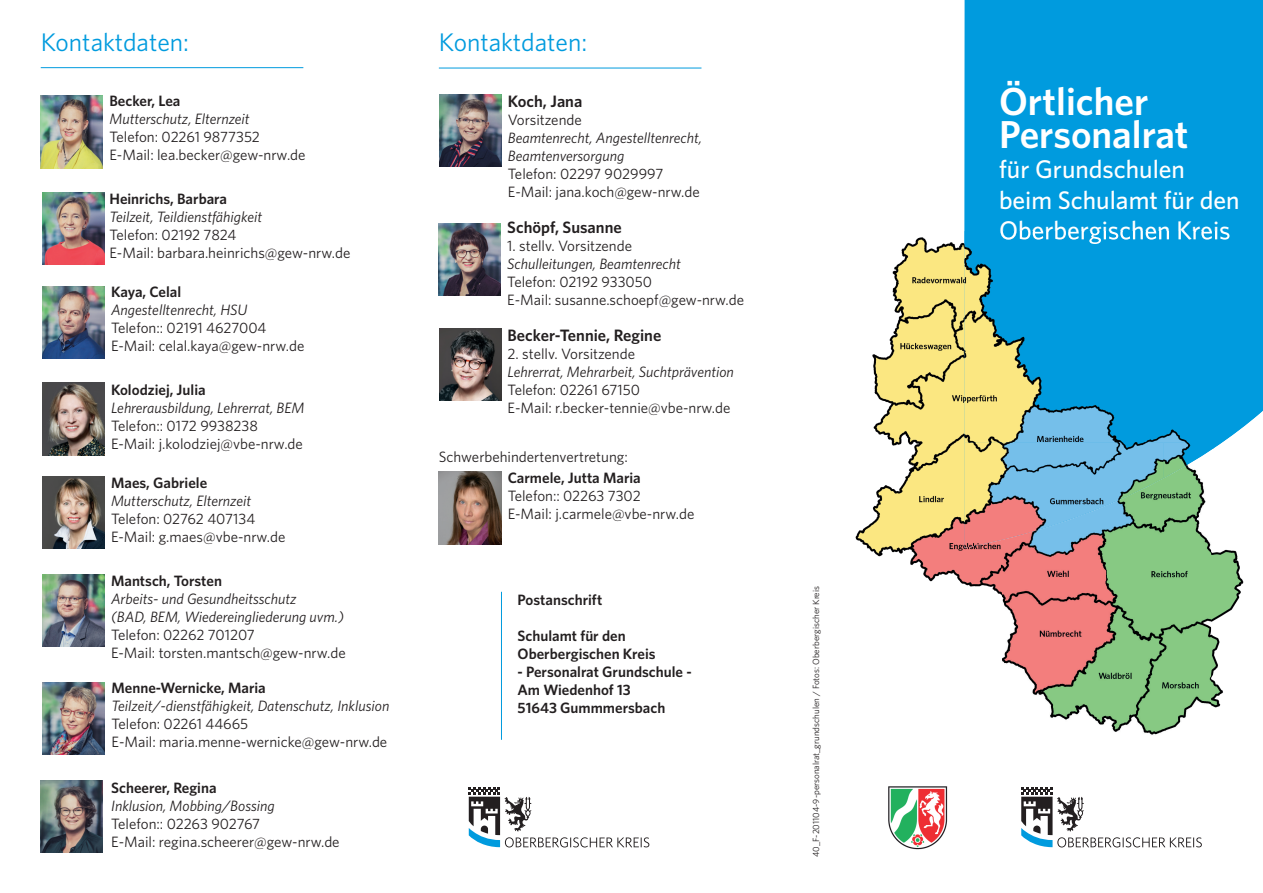
<style>
.page{position:relative;width:1263px;height:893px;background:#fff}
.page>*{position:absolute;margin:0;border:0;box-sizing:border-box;transform-origin:0 0}
.t1{font:600 39px/33px "Whitney";color:#fff}
.t2{font:500 25.5px/30.6px "Whitney";color:#fff}
.t3{font:25.5px "Whitney";color:#009bde}
.t4{font:600 16.5px "Whitney";color:#231f20}
.t5{font:15px/18px "Whitney";color:#231f20}
.t6{font:italic 15px/18px "Whitney";color:#231f20}
.t7{font:600 15px/18px "Whitney";color:#231f20}
.t8{font:9px "Whitney";color:#231f20}
</style>
<div class="page">
<div style="left:964px;top:0;width:299px;height:231px;background:#009bde"></div>
<svg style="left:1021px;top:787px;width:181px;height:60px"></svg>
<hr style="left:439px;top:68px;width:262px;height:1px;background:#009bde">
<hr style="left:41px;top:67px;width:262px;height:1px;background:#009bde">
<hr style="left:501px;top:592px;width:1px;height:148px;background:#009bde">
<img style="left:888px;top:786px;width:60px;height:64px">
<svg style="left:469px;top:787px;width:180px;height:60px"></svg>
<img style="left:855px;top:237px;width:146px;height:358px">
<img style="left:1211px;top:549px;width:33px;height:159px">
<img style="left:1106px;top:478px;width:105px;height:257px">
<img style="left:1001px;top:548px;width:105px;height:177px">
<img style="left:964px;top:231px;width:249px;height:211px">
<img style="left:1213px;top:231px;width:50px;height:218px">
<img style="left:964px;top:442px;width:199px;height:106px">
<img style="left:1163px;top:442px;width:50px;height:36px">
<img style="left:1000px;top:231px;width:229px;height:13px">
<img style="left:41px;top:96px;width:62px;height:72px">
<img style="left:43px;top:192px;width:62px;height:72px">
<img style="left:439px;top:95px;width:62px;height:72px">
<img style="left:439px;top:223px;width:62px;height:73px">
<img style="left:439px;top:329px;width:62px;height:72px">
<img style="left:43px;top:286px;width:62px;height:73px">
<img style="left:43px;top:383px;width:62px;height:72px">
<img style="left:43px;top:476px;width:62px;height:73px">
<img style="left:43px;top:574px;width:62px;height:72px">
<img style="left:439px;top:472px;width:62px;height:72px">
<img style="left:43px;top:682px;width:62px;height:72px">
<img style="left:41px;top:780px;width:62px;height:73px">
<h2 class="t3" style="left:41px;top:27px;width:150px">Kontaktdaten:</h2>
<p class="t7" style="left:109px;top:92px;width:73px">Becker, Lea</p>
<p class="t6" style="left:109px;top:110px;width:142px">Mutterschutz, Elternzeit</p>
<p class="t5" style="left:109px;top:128px;width:198px">Telefon: 02261 9877352<br>E-Mail: lea.becker@gew-nrw.de</p>
<p class="t7" style="left:109px;top:189px;width:119px">Heinrichs, Barbara</p>
<p class="t6" style="left:109px;top:207px;width:154px">Teilzeit, Teildienstfähigkeit</p>
<p class="t5" style="left:109px;top:225px;width:242px">Telefon: 02192 7824<br>E-Mail: barbara.heinrichs@gew-nrw.de</p>
<p class="t7" style="left:111px;top:283px;width:72px">Kaya, Celal</p>
<p class="t6" style="left:111px;top:301px;width:138px">Angestelltenrecht, HSU</p>
<p class="t5" style="left:111px;top:319px;width:195px">Telefon:: 02191 4627004<br>E-Mail: celal.kaya@gew-nrw.de</p>
<p class="t7" style="left:111px;top:381px;width:96px">Kolodziej, Julia</p>
<p class="t6" style="left:111px;top:399px;width:195px">Lehrerausbildung, Lehrerrat, BEM</p>
<p class="t5" style="left:111px;top:417px;width:193px">Telefon:: 0172 9938238<br>E-Mail: j.kolodziej@vbe-nrw.de</p>
<p class="t7" style="left:111px;top:474px;width:98px">Maes, Gabriele</p>
<p class="t6" style="left:111px;top:492px;width:142px">Mutterschutz, Elternzeit</p>
<p class="t5" style="left:111px;top:510px;width:176px">Telefon: 02762 407134<br>E-Mail: g.maes@vbe-nrw.de</p>
<p class="t7" style="left:111px;top:572px;width:112px">Mantsch, Torsten</p>
<p class="t6" style="left:111px;top:590px;width:234px">Arbeits- und Gesundheitsschutz<br>(BAD, BEM, Wiedereingliederung uvm.)</p>
<p class="t5" style="left:111px;top:626px;width:236px">Telefon: 02262 701207<br>E-Mail: torsten.mantsch@gew-nrw.de</p>
<p class="t7" style="left:112px;top:678px;width:156px">Menne-Wernicke, Maria</p>
<p class="t6" style="left:112px;top:696px;width:279px">Teilzeit/-dienstfähigkeit, Datenschutz, Inklusion</p>
<p class="t5" style="left:112px;top:714px;width:277px">Telefon: 02261 44665<br>E-Mail: maria.menne-wernicke@gew-nrw.de</p>
<p class="t7" style="left:111px;top:778px;width:107px">Scheerer, Regina</p>
<p class="t6" style="left:111px;top:796px;width:165px">Inklusion, Mobbing/Bossing</p>
<p class="t5" style="left:111px;top:814px;width:230px">Telefon:: 02263 902767<br>E-Mail: regina.scheerer@gew-nrw.de</p>
<h2 class="t3" style="left:439px;top:27px;width:150px">Kontaktdaten:</h2>
<p class="t4" style="left:508px;top:91px;width:76px">Koch, Jana</p>
<p class="t5" style="left:508px;top:110px;width:75px">Vorsitzende</p>
<p class="t6" style="left:508px;top:128px;width:196px">Beamtenrecht, Angestelltenrecht,<br>Beamtenversorgung</p>
<p class="t5" style="left:508px;top:164px;width:193px">Telefon: 02297 9029997<br>E-Mail: jana.koch@gew-nrw.de</p>
<p class="t4" style="left:507px;top:217px;width:116px">Schöpf, Susanne</p>
<p class="t5" style="left:507px;top:236px;width:126px">1. stellv. Vorsitzende</p>
<p class="t6" style="left:507px;top:254px;width:175px">Schulleitungen, Beamtenrecht</p>
<p class="t5" style="left:507px;top:272px;width:238px">Telefon: 02192 933050<br>E-Mail: susanne.schoepf@gew-nrw.de</p>
<p class="t4" style="left:508px;top:325px;width:155px">Becker-Tennie, Regine</p>
<p class="t5" style="left:508px;top:344px;width:129px">2. stellv. Vorsitzende</p>
<p class="t6" style="left:508px;top:362px;width:228px">Lehrerrat, Mehrarbeit, Suchtprävention</p>
<p class="t5" style="left:508px;top:380px;width:224px">Telefon: 02261 67150<br>E-Mail: r.becker-tennie@vbe-nrw.de</p>
<p class="t5" style="left:439px;top:448px;width:191px">Schwerbehindertenvertretung:</p>
<p class="t7" style="left:508px;top:468px;width:135px">Carmele, Jutta Maria</p>
<p class="t5" style="left:508px;top:486px;width:188px">Telefon:: 02263 7302<br>E-Mail: j.carmele@vbe-nrw.de</p>
<p class="t7" style="left:518px;top:591px;width:86px">Postanschrift</p>
<p class="t7" style="left:518px;top:627px;width:139px">Schulamt für den<br>Oberbergischen Kreis</p>
<p class="t7" style="left:518px;top:663px;width:176px">- Personalrat Grundschule -<br>Am Wiedenhof 13<br>51643 Gummmersbach</p>
<p class="t8" style="left:810px;top:857px;width:272px;rotate:-90deg">40_F-201104-9-personalrat_grundschulen / Fotos: Oberbergischer Kreis</p>
<h1 class="t1" style="left:999px;top:84px;width:191px">Örtlicher<br>Personalrat</h1>
<h2 class="t2" style="left:999px;top:154px;width:242px">für Grundschulen beim Schulamt für den<br>Oberbergischen Kreis</h2>
</div>
